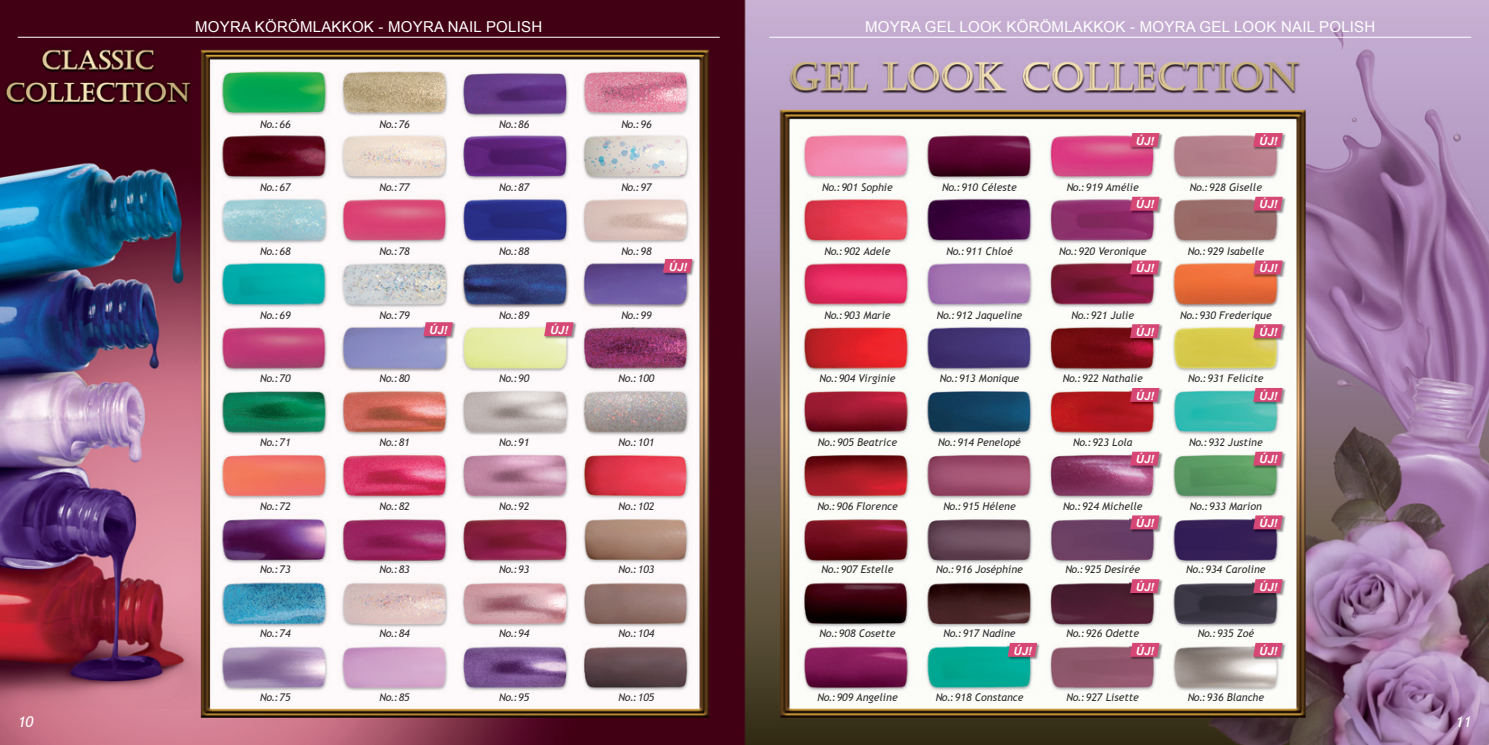
<style>
.page{position:relative;width:1489px;height:745px;background:#fff}
.page>*{position:absolute;margin:0;border:0;box-sizing:border-box;transform-origin:0 0}
.t1{font:15px "Arial";letter-spacing:.015em;color:#fff}
.t2{font:italic 15px "Trebuchet MS";color:#fff}
.t3{font:italic 700 11.25px "Arial";letter-spacing:.015em;color:#fff}
.t4{font:italic 10.62px "Trebuchet MS";color:#312f30}
</style>
<div class="page">
<img style="left:0;top:0;width:1488px;height:744px">
<hr style="left:18px;top:37px;width:701px;height:1px;background:#fff">
<hr style="left:769px;top:37px;width:701px;height:1px;background:#fff">
<img style="left:423px;top:321px;width:33px;height:18px">
<svg style="left:423px;top:322px;width:30px;height:14px"></svg>
<img style="left:544px;top:321px;width:33px;height:18px">
<svg style="left:544px;top:322px;width:29px;height:14px"></svg>
<img style="left:662px;top:258px;width:33px;height:18px">
<svg style="left:663px;top:259px;width:29px;height:14px"></svg>
<img style="left:1007px;top:642px;width:33px;height:17px">
<svg style="left:1007px;top:642px;width:30px;height:14px"></svg>
<img style="left:1129px;top:132px;width:33px;height:18px">
<svg style="left:1129px;top:133px;width:30px;height:14px"></svg>
<img style="left:1129px;top:196px;width:33px;height:18px">
<svg style="left:1129px;top:197px;width:30px;height:13px"></svg>
<img style="left:1129px;top:260px;width:33px;height:17px">
<svg style="left:1129px;top:260px;width:30px;height:14px"></svg>
<img style="left:1129px;top:323px;width:33px;height:18px">
<svg style="left:1129px;top:324px;width:30px;height:14px"></svg>
<img style="left:1129px;top:387px;width:33px;height:18px">
<svg style="left:1129px;top:388px;width:30px;height:13px"></svg>
<img style="left:1129px;top:451px;width:33px;height:17px">
<svg style="left:1129px;top:451px;width:30px;height:14px"></svg>
<img style="left:1129px;top:514px;width:33px;height:18px">
<svg style="left:1129px;top:515px;width:30px;height:14px"></svg>
<img style="left:1129px;top:578px;width:33px;height:18px">
<svg style="left:1129px;top:578px;width:30px;height:14px"></svg>
<img style="left:1129px;top:642px;width:33px;height:17px">
<svg style="left:1129px;top:642px;width:30px;height:14px"></svg>
<img style="left:1252px;top:132px;width:33px;height:18px">
<svg style="left:1253px;top:133px;width:29px;height:14px"></svg>
<img style="left:1252px;top:196px;width:33px;height:18px">
<svg style="left:1253px;top:197px;width:29px;height:13px"></svg>
<img style="left:1252px;top:260px;width:33px;height:17px">
<svg style="left:1253px;top:260px;width:29px;height:14px"></svg>
<img style="left:1252px;top:323px;width:33px;height:18px">
<svg style="left:1253px;top:324px;width:29px;height:14px"></svg>
<img style="left:1252px;top:387px;width:33px;height:18px">
<svg style="left:1253px;top:388px;width:29px;height:13px"></svg>
<img style="left:1252px;top:451px;width:33px;height:17px">
<svg style="left:1253px;top:451px;width:29px;height:14px"></svg>
<img style="left:1252px;top:514px;width:33px;height:18px">
<svg style="left:1253px;top:515px;width:29px;height:14px"></svg>
<img style="left:1252px;top:578px;width:33px;height:18px">
<svg style="left:1253px;top:578px;width:29px;height:14px"></svg>
<img style="left:1252px;top:642px;width:33px;height:17px">
<svg style="left:1253px;top:642px;width:29px;height:14px"></svg>
<h1 class="t1" style="left:195px;top:17px;width:348px">MOYRA KÖRÖMLAKKOK - MOYRA NAIL POLISH</h1>
<h1 class="t1" style="left:865px;top:17px;width:511px">MOYRA GEL LOOK KÖRÖMLAKKOK - MOYRA GEL LOOK NAIL POLISH</h1>
<p class="t4" style="left:260px;top:117px;width:32px">No.:66</p>
<p class="t4" style="left:379px;top:117px;width:32px">No.:76</p>
<p class="t4" style="left:499px;top:117px;width:32px">No.:86</p>
<p class="t4" style="left:621px;top:117px;width:32px">No.:96</p>
<p class="t3" style="left:1135px;top:133px;width:20px">ÚJ!</p>
<p class="t3" style="left:1258px;top:133px;width:20px">ÚJ!</p>
<p class="t4" style="left:260px;top:181px;width:32px">No.:67</p>
<p class="t4" style="left:379px;top:181px;width:32px">No.:77</p>
<p class="t4" style="left:499px;top:181px;width:32px">No.:87</p>
<p class="t4" style="left:621px;top:181px;width:32px">No.:97</p>
<p class="t4" style="left:822px;top:181px;width:72px">No.:901 Sophie</p>
<p class="t4" style="left:942px;top:181px;width:76px">No.:910 Céleste</p>
<p class="t4" style="left:1066px;top:181px;width:74px">No.:919 Amélie</p>
<p class="t4" style="left:1189px;top:181px;width:74px">No.:928 Giselle</p>
<p class="t3" style="left:1135px;top:197px;width:20px">ÚJ!</p>
<p class="t3" style="left:1258px;top:197px;width:20px">ÚJ!</p>
<p class="t4" style="left:260px;top:245px;width:32px">No.:68</p>
<p class="t4" style="left:379px;top:245px;width:32px">No.:78</p>
<p class="t4" style="left:499px;top:245px;width:32px">No.:88</p>
<p class="t4" style="left:621px;top:245px;width:32px">No.:98</p>
<p class="t4" style="left:824px;top:245px;width:67px">No.:902 Adele</p>
<p class="t4" style="left:946px;top:245px;width:68px">No.:911 Chloé</p>
<p class="t4" style="left:1059px;top:245px;width:89px">No.:920 Veronique</p>
<p class="t4" style="left:1187px;top:245px;width:78px">No.:929 Isabelle</p>
<p class="t3" style="left:668px;top:259px;width:20px">ÚJ!</p>
<p class="t3" style="left:1135px;top:260px;width:20px">ÚJ!</p>
<p class="t3" style="left:1258px;top:260px;width:20px">ÚJ!</p>
<p class="t4" style="left:260px;top:308px;width:32px">No.:69</p>
<p class="t4" style="left:379px;top:308px;width:32px">No.:79</p>
<p class="t4" style="left:499px;top:308px;width:32px">No.:89</p>
<p class="t4" style="left:621px;top:308px;width:32px">No.:99</p>
<p class="t4" style="left:824px;top:308px;width:68px">No.:903 Marie</p>
<p class="t4" style="left:936px;top:308px;width:87px">No.:912 Jaqueline</p>
<p class="t4" style="left:1071px;top:308px;width:64px">No.:921 Julie</p>
<p class="t4" style="left:1179px;top:308px;width:93px">No.:930 Frederique</p>
<p class="t3" style="left:429px;top:322px;width:20px">ÚJ!</p>
<p class="t3" style="left:550px;top:322px;width:20px">ÚJ!</p>
<p class="t3" style="left:1135px;top:324px;width:20px">ÚJ!</p>
<p class="t3" style="left:1258px;top:324px;width:20px">ÚJ!</p>
<p class="t4" style="left:260px;top:372px;width:32px">No.:70</p>
<p class="t4" style="left:379px;top:372px;width:32px">No.:80</p>
<p class="t4" style="left:499px;top:372px;width:32px">No.:90</p>
<p class="t4" style="left:618px;top:372px;width:37px">No.:100</p>
<p class="t4" style="left:819px;top:372px;width:78px">No.:904 Virginie</p>
<p class="t4" style="left:939px;top:372px;width:81px">No.:913 Monique</p>
<p class="t4" style="left:1062px;top:372px;width:81px">No.:922 Nathalie</p>
<p class="t4" style="left:1188px;top:372px;width:77px">No.:931 Felicite</p>
<p class="t3" style="left:1135px;top:388px;width:20px">ÚJ!</p>
<p class="t3" style="left:1258px;top:388px;width:20px">ÚJ!</p>
<p class="t4" style="left:260px;top:435px;width:32px">No.:71</p>
<p class="t4" style="left:379px;top:435px;width:32px">No.:81</p>
<p class="t4" style="left:499px;top:435px;width:32px">No.:91</p>
<p class="t4" style="left:618px;top:435px;width:37px">No.:101</p>
<p class="t4" style="left:818px;top:435px;width:81px">No.:905 Beatrice</p>
<p class="t4" style="left:938px;top:435px;width:84px">No.:914 Penelopé</p>
<p class="t4" style="left:1073px;top:435px;width:61px">No.:923 Lola</p>
<p class="t4" style="left:1188px;top:435px;width:75px">No.:932 Justine</p>
<p class="t3" style="left:1135px;top:451px;width:20px">ÚJ!</p>
<p class="t3" style="left:1258px;top:451px;width:20px">ÚJ!</p>
<p class="t4" style="left:260px;top:499px;width:32px">No.:72</p>
<p class="t4" style="left:379px;top:499px;width:32px">No.:82</p>
<p class="t4" style="left:499px;top:499px;width:32px">No.:92</p>
<p class="t4" style="left:618px;top:499px;width:37px">No.:102</p>
<p class="t4" style="left:817px;top:499px;width:82px">No.:906 Florence</p>
<p class="t4" style="left:943px;top:499px;width:74px">No.:915 Hélene</p>
<p class="t4" style="left:1062px;top:499px;width:81px">No.:924 Michelle</p>
<p class="t4" style="left:1189px;top:499px;width:74px">No.:933 Marion</p>
<p class="t3" style="left:1135px;top:515px;width:20px">ÚJ!</p>
<p class="t3" style="left:1258px;top:515px;width:20px">ÚJ!</p>
<p class="t4" style="left:260px;top:562px;width:32px">No.:73</p>
<p class="t4" style="left:379px;top:562px;width:32px">No.:83</p>
<p class="t4" style="left:499px;top:562px;width:32px">No.:93</p>
<p class="t4" style="left:618px;top:562px;width:37px">No.:103</p>
<p class="t4" style="left:821px;top:562px;width:73px">No.:907 Estelle</p>
<p class="t4" style="left:936px;top:562px;width:88px">No.:916 Joséphine</p>
<p class="t4" style="left:1065px;top:562px;width:76px">No.:925 Desirée</p>
<p class="t4" style="left:1186px;top:562px;width:81px">No.:934 Caroline</p>
<p class="t3" style="left:1135px;top:579px;width:20px">ÚJ!</p>
<p class="t3" style="left:1258px;top:579px;width:20px">ÚJ!</p>
<p class="t4" style="left:260px;top:626px;width:32px">No.:74</p>
<p class="t4" style="left:379px;top:626px;width:32px">No.:84</p>
<p class="t4" style="left:499px;top:626px;width:32px">No.:94</p>
<p class="t4" style="left:618px;top:626px;width:37px">No.:104</p>
<p class="t4" style="left:819px;top:626px;width:77px">No.:908 Cosette</p>
<p class="t4" style="left:943px;top:626px;width:74px">No.:917 Nadine</p>
<p class="t4" style="left:1066px;top:626px;width:74px">No.:926 Odette</p>
<p class="t4" style="left:1197px;top:626px;width:58px">No.:935 Zoé</p>
<p class="t3" style="left:1013px;top:642px;width:20px">ÚJ!</p>
<p class="t3" style="left:1135px;top:642px;width:20px">ÚJ!</p>
<p class="t3" style="left:1258px;top:642px;width:20px">ÚJ!</p>
<p class="t4" style="left:260px;top:690px;width:32px">No.:75</p>
<p class="t4" style="left:379px;top:690px;width:32px">No.:85</p>
<p class="t4" style="left:499px;top:690px;width:32px">No.:95</p>
<p class="t4" style="left:618px;top:690px;width:37px">No.:105</p>
<p class="t4" style="left:817px;top:690px;width:82px">No.:909 Angeline</p>
<p class="t4" style="left:935px;top:690px;width:89px">No.:918 Constance</p>
<p class="t4" style="left:1066px;top:690px;width:74px">No.:927 Lisette</p>
<p class="t4" style="left:1187px;top:690px;width:78px">No.:936 Blanche</p>
<h1 class="t2" style="left:18px;top:712px;width:17px">10</h1>
<h1 class="t2" style="left:1455px;top:712px;width:17px">11</h1>
</div>
